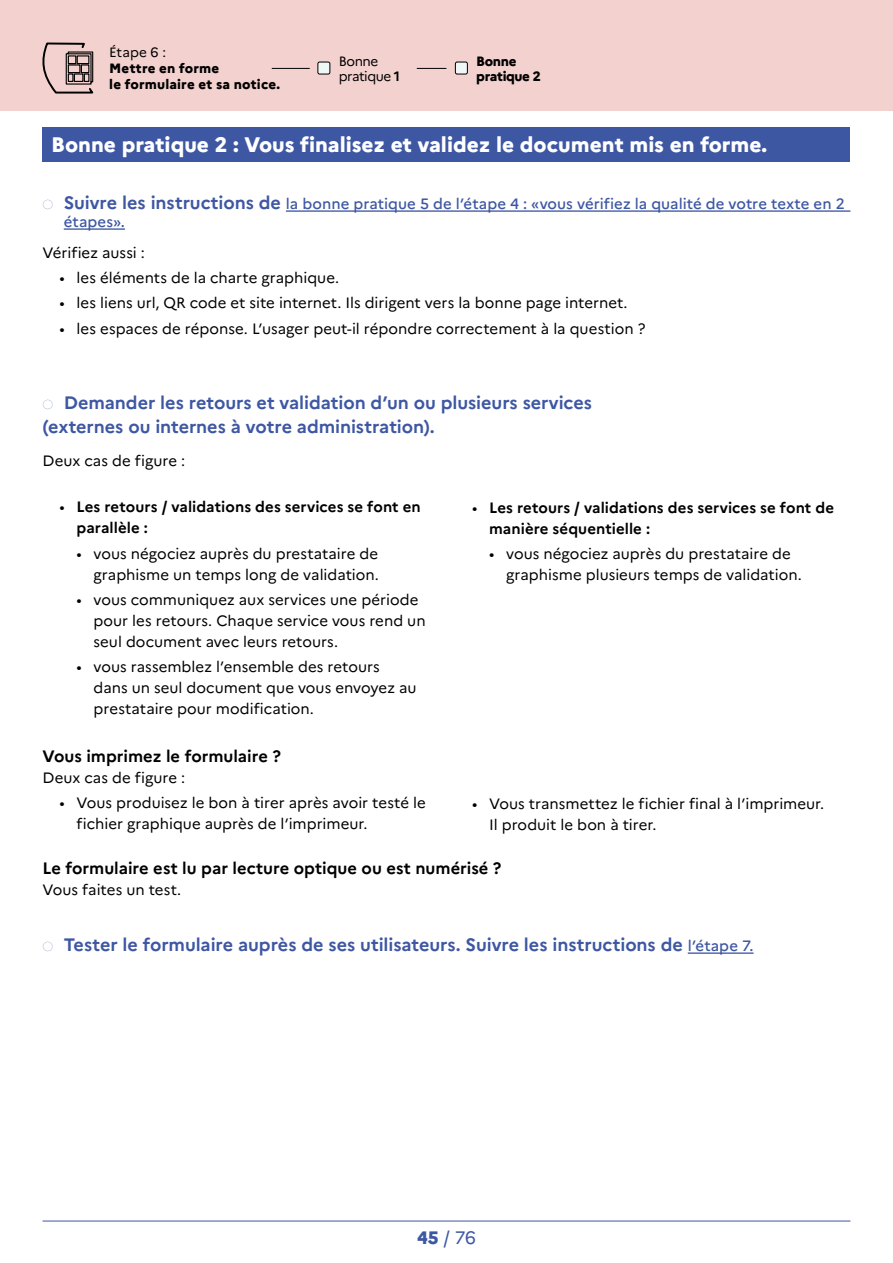
<style>
.page{position:relative;width:893px;height:1263px;background:#fff}
.page>*{position:absolute;margin:0;border:0;box-sizing:border-box;transform-origin:0 0}
.t1{font:800 21px "Marianne";color:#fff}
.t2{font:700 18px/24px "Marianne";letter-spacing:-.005em;color:#3e57a3}
.t3{font:18px "Marianne";color:#3e57a3}
.t4{font:700 16.5px "Marianne";color:#000}
.t5{font:15px/21px "Marianne";color:#000}
.t6{font:700 15px/21px "Marianne";letter-spacing:.005em;color:#000}
.t7{font:500 15px/18px "Marianne";color:#3e57a3}
.t8{font:800 13.5px/16.2px "Marianne";letter-spacing:.01em;color:#000}
.t9{font:13.5px/15px "Marianne";letter-spacing:-.03em;color:#000}
.t10{font:800 13.5px/15px "Marianne";letter-spacing:-.03em;color:#000}
.s1{font-weight:700}
.s2{font-weight:700;font-size:18px}
.s3{font-weight:400}
.s4{font-weight:500;font-size:15px}
.s5{font-weight:800}
</style>
<div class="page">
<hr style="left:43px;top:1221px;width:807px;height:1px;background:#3e57a3">
<div style="left:43px;top:128px;width:807px;height:34px;background:#3e57a3"></div>
<hr style="left:286px;top:210px;width:564px;height:2px;background:#3e57a3">
<hr style="left:64px;top:228px;width:61px;height:2px;background:#3e57a3">
<hr style="left:688px;top:952px;width:66px;height:2px;background:#3e57a3">
<div style="left:0;top:0;width:893px;height:111px;background:#f3d1ce"></div>
<div style="left:318px;top:62px;width:12px;height:12px;background:#f0f8f7;border-radius:2px"></div>
<div style="left:317px;top:62px;width:13px;height:12px;border:1px solid #000;border-radius:2px"></div>
<div style="left:455px;top:62px;width:12px;height:12px;background:#f0f8f7;border-radius:2px"></div>
<div style="left:455px;top:62px;width:13px;height:12px;border:1px solid #000;border-radius:2px"></div>
<hr style="left:272px;top:68px;width:37px;height:1px;background:#000">
<svg style="left:417px;top:68px;width:29px;height:1px"></svg>
<svg style="left:42px;top:42px;width:52px;height:52px"></svg>
<p class="t9" style="left:109px;top:44px;width:58px">Étape 6 :</p>
<p class="t8" style="left:109px;top:59px;width:172px">Mettre en forme<br>le formulaire et sa notice.</p>
<p class="t9" style="left:339px;top:52px;width:63px">Bonne pratique <span class="s1">1</span></p>
<p class="t10" style="left:476px;top:52px;width:66px">Bonne pratique 2</p>
<h1 class="t1" style="left:51px;top:129px;width:718px">Bonne pratique 2 : Vous finalisez et validez le document mis en forme.</h1>
<p class="t7" style="left:64px;top:194px;width:782px;text-indent:-21px"><span class="s2">◌ Suivre les instructions de</span> la bonne pratique 5 de l’étape 4 : «vous vérifiez la qualité de votre texte en 2 étapes».</p>
<p class="t5" style="left:43px;top:241px;width:104px">Vérifiez aussi :</p>
<p class="t5" style="left:60px;top:266px;width:281px">• les éléments de la charte graphique.</p>
<p class="t5" style="left:60px;top:291px;width:570px">• les liens url, QR code et site internet. Ils dirigent vers la bonne page internet.</p>
<p class="t5" style="left:60px;top:317px;width:587px">• les espaces de réponse. L’usager peut-il répondre correctement à la question ?</p>
<p class="t2" style="left:43px;top:389px;width:551px">◌ Demander les retours et validation d’un ou plusieurs services (externes ou internes à votre administration).</p>
<p class="t5" style="left:43px;top:449px;width:144px">Deux cas de figure :</p>
<p class="t6" style="left:77px;top:495px;width:346px;text-indent:-17px"><span class="s3">•</span> Les retours / validations des services se font en parallèle :</p>
<p class="t5" style="left:77px;top:542px;width:304px;text-align:right">• vous négociez auprès du prestataire de graphisme un temps long de validation.</p>
<p class="t5" style="left:94px;top:588px;width:334px;text-indent:-17px">• vous communiquez aux services une période pour les retours. Chaque service vous rend un seul document avec leurs retours.</p>
<p class="t5" style="left:94px;top:655px;width:324px;text-indent:-17px">• vous rassemblez l’ensemble des retours dans un seul document que vous envoyez au prestataire pour modification.</p>
<p class="t4" style="left:43px;top:744px;width:240px">Vous imprimez le formulaire ?</p>
<p class="t5" style="left:43px;top:766px;width:144px">Deux cas de figure :</p>
<p class="t5" style="left:77px;top:791px;width:351px;text-indent:-17px">• Vous produisez le bon à tirer après avoir testé le fichier graphique auprès de l’imprimeur.</p>
<p class="t6" style="left:489px;top:496px;width:346px;text-indent:-17px"><span class="s3">•</span> Les retours / validations des services se font de manière séquentielle :</p>
<p class="t5" style="left:506px;top:542px;width:297px;text-indent:-17px">• vous négociez auprès du prestataire de graphisme plusieurs temps de validation.</p>
<p class="t5" style="left:489px;top:791px;width:337px;text-indent:-17px">• Vous transmettez le fichier final à l’imprimeur.<br>Il produit le bon à tirer.</p>
<p class="t4" style="left:43px;top:855px;width:460px">Le formulaire est lu par lecture optique ou est numérisé ?</p>
<p class="t5" style="left:43px;top:877px;width:140px">Vous faites un test.</p>
<p class="t2" style="left:43px;top:931px;width:712px">◌ Tester le formulaire auprès de ses utilisateurs. Suivre les instructions de <span class="s4">l’étape 7.</span></p>
<p class="t3" style="left:417px;top:1223px;width:60px"><span class="s5">45</span> / 76</p>
</div>
